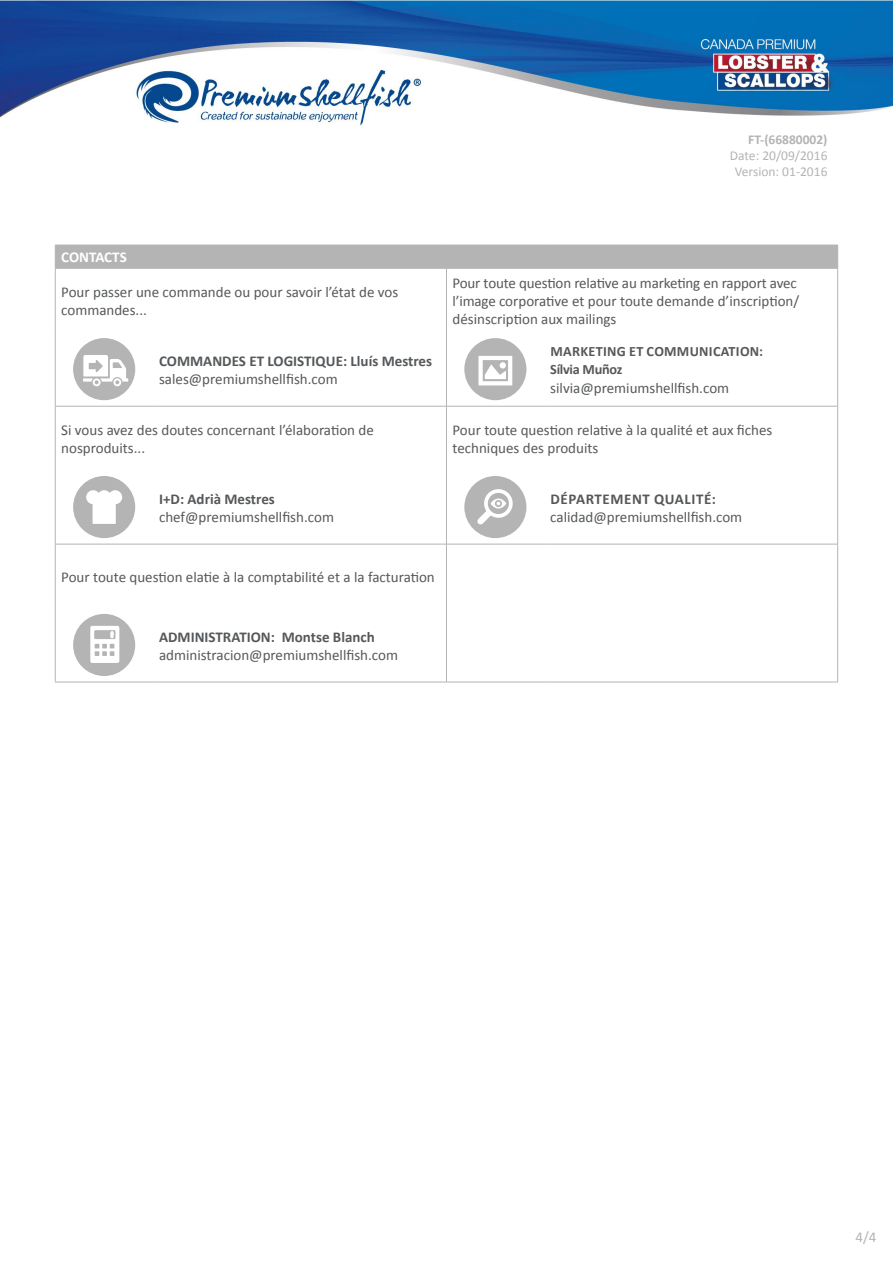
<style>
.page{position:relative;width:893px;height:1263px;background:#fff}
.page>*{position:absolute;margin:0;border:0;box-sizing:border-box;transform-origin:0 0}
.t1{font:15px/18px "Calibri";color:#55585a}
.t2{font:700 15px "Calibri";color:#55585a}
.t3{font:700 15px "Calibri";letter-spacing:.04em;color:#55585a}
.t4{font:700 15px "Calibri";letter-spacing:-.005em;color:#fff}
.t5{font:15px "Calibri";color:#b3b4b3}
.t6{font:700 14.25px/18px "Calibri";letter-spacing:.02em;color:#55585a}
.t7{font:13.5px/16.2px "Calibri";color:#b3b4b3;text-align:center}
.t8{font:700 13.5px "Calibri";color:#b3b4b3}
</style>
<div class="page">
<img style="left:0;top:0;width:893px;height:127px">
<hr style="left:837px;top:268px;width:1px;height:64px;background:#b3b4b3">
<hr style="left:837px;top:406px;width:1px;height:64px;background:#b3b4b3">
<hr style="left:446px;top:544px;width:1px;height:64px;background:#b3b4b3">
<hr style="left:837px;top:544px;width:1px;height:64px;background:#b3b4b3">
<div style="left:55px;top:245px;width:783px;height:23px;background:#b3b4b3"></div>
<hr style="left:55px;top:268px;width:98px;height:1px;background:#b3b4b3">
<hr style="left:55px;top:268px;width:1px;height:64px;background:#b3b4b3">
<hr style="left:153px;top:268px;width:293px;height:1px;background:#b3b4b3">
<hr style="left:446px;top:268px;width:98px;height:1px;background:#b3b4b3">
<hr style="left:446px;top:268px;width:1px;height:64px;background:#b3b4b3">
<hr style="left:544px;top:268px;width:294px;height:1px;background:#b3b4b3">
<hr style="left:55px;top:332px;width:1px;height:74px;background:#b3b4b3">
<hr style="left:446px;top:332px;width:1px;height:74px;background:#b3b4b3">
<hr style="left:837px;top:332px;width:1px;height:74px;background:#b3b4b3">
<hr style="left:55px;top:406px;width:98px;height:1px;background:#b3b4b3">
<hr style="left:55px;top:406px;width:1px;height:64px;background:#b3b4b3">
<hr style="left:153px;top:406px;width:293px;height:1px;background:#b3b4b3">
<hr style="left:446px;top:406px;width:98px;height:1px;background:#b3b4b3">
<hr style="left:446px;top:406px;width:1px;height:64px;background:#b3b4b3">
<hr style="left:544px;top:406px;width:294px;height:1px;background:#b3b4b3">
<hr style="left:55px;top:470px;width:1px;height:74px;background:#b3b4b3">
<hr style="left:446px;top:470px;width:1px;height:74px;background:#b3b4b3">
<hr style="left:837px;top:470px;width:1px;height:74px;background:#b3b4b3">
<hr style="left:55px;top:544px;width:98px;height:1px;background:#b3b4b3">
<hr style="left:55px;top:544px;width:1px;height:64px;background:#b3b4b3">
<hr style="left:153px;top:544px;width:293px;height:1px;background:#b3b4b3">
<hr style="left:446px;top:544px;width:98px;height:1px;background:#b3b4b3">
<hr style="left:544px;top:544px;width:294px;height:1px;background:#b3b4b3">
<hr style="left:55px;top:608px;width:1px;height:74px;background:#b3b4b3">
<hr style="left:446px;top:608px;width:1px;height:74px;background:#b3b4b3">
<hr style="left:837px;top:608px;width:1px;height:74px;background:#b3b4b3">
<hr style="left:55px;top:682px;width:98px;height:1px;background:#b3b4b3">
<hr style="left:153px;top:682px;width:293px;height:1px;background:#b3b4b3">
<hr style="left:446px;top:682px;width:98px;height:1px;background:#b3b4b3">
<hr style="left:544px;top:682px;width:294px;height:1px;background:#b3b4b3">
<div style="left:73px;top:338px;width:62px;height:62px;background:#b3b4b3;border-radius:50%"></div>
<svg style="left:83px;top:355px;width:45px;height:31px"></svg>
<div style="left:464px;top:338px;width:62px;height:62px;background:#b3b4b3;border-radius:50%"></div>
<svg style="left:478px;top:356px;width:34px;height:29px"></svg>
<div style="left:73px;top:476px;width:62px;height:62px;background:#b3b4b3;border-radius:50%"></div>
<svg style="left:86px;top:490px;width:36px;height:34px"></svg>
<div style="left:464px;top:476px;width:62px;height:62px;background:#b3b4b3;border-radius:50%"></div>
<svg style="left:477px;top:489px;width:36px;height:36px"></svg>
<div style="left:73px;top:614px;width:62px;height:62px;background:#b3b4b3;border-radius:50%"></div>
<svg style="left:90px;top:626px;width:29px;height:37px"></svg>
<p class="t8" style="left:748px;top:131px;width:81px">FT-(66880002)</p>
<p class="t7" style="left:730px;top:147px;width:99px">Date: 20/09/2016<br>Version: 01-2016</p>
<p class="t4" style="left:61px;top:248px;width:67px">CONTACTS</p>
<p class="t1" style="left:61px;top:282px;width:339px">Pour passer une commande ou pour savoir l’état de vos commandes...</p>
<p class="t1" style="left:452px;top:273px;width:348px">Pour toute question relative au marketing en rapport avec l’image corporative et pour toute demande d’inscription/ désinscription aux mailings</p>
<p class="t2" style="left:159px;top:351px;width:274px">COMMANDES ET LOGISTIQUE: Lluís Mestres</p>
<p class="t1" style="left:159px;top:369px;width:180px">sales@premiumshellfish.com</p>
<p class="t6" style="left:550px;top:342px;width:214px">MARKETING ET COMMUNICATION:<br>Sílvia Muñoz</p>
<p class="t1" style="left:550px;top:378px;width:180px">silvia@premiumshellfish.com</p>
<p class="t1" style="left:61px;top:420px;width:314px">Si vous avez des doutes concernant l’élaboration de nosproduits...</p>
<p class="t1" style="left:452px;top:420px;width:321px">Pour toute question relative à la qualité et aux fiches techniques des produits</p>
<p class="t2" style="left:159px;top:489px;width:117px">I+D: Adrià Mestres</p>
<p class="t1" style="left:159px;top:507px;width:176px">chef@premiumshellfish.com</p>
<p class="t3" style="left:551px;top:489px;width:167px">DÉPARTEMENT QUALITÉ:</p>
<p class="t1" style="left:550px;top:507px;width:193px">calidad@premiumshellfish.com</p>
<p class="t1" style="left:61px;top:567px;width:375px">Pour toute question elatie à la comptabilité et a la facturation</p>
<p class="t2" style="left:159px;top:627px;width:217px">ADMINISTRATION: Montse Blanch</p>
<p class="t1" style="left:159px;top:645px;width:240px">administracion@premiumshellfish.com</p>
<p class="t5" style="left:855px;top:1228px;width:22px">4/4</p>
</div>
